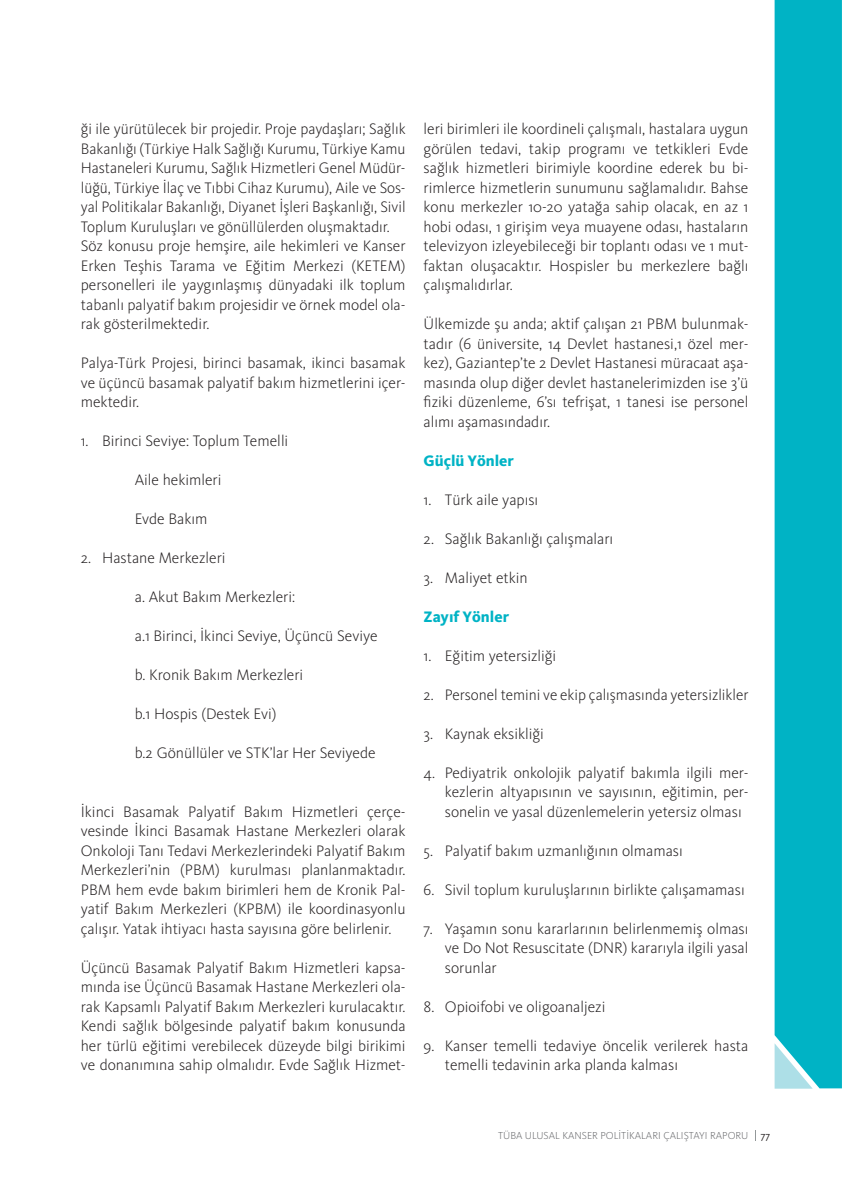
<style>
.page{position:relative;width:842px;height:1195px;background:#fff}
.page>*{position:absolute;margin:0;border:0;box-sizing:border-box;transform-origin:0 0}
.t1{font:300 15.75px/19.5px "Kievit OT";color:#231f20;text-align:justify}
.t2{font:800 15.75px "Kievit OT";color:#00b3c5}
.t3{font:300 10.5px "Kievit OT";color:#6c6d70}
.s1{font-weight:400;color:#231f20}
</style>
<div class="page">
<div style="left:775px;top:0;width:67px;height:1088px;background:#00b3c5"></div>
<svg style="left:775px;top:1043px;width:38px;height:46px;background:#80d5df"></svg>
<p class="t1" style="left:81px;top:120px;width:326px;text-align:left">ği ile yürütülecek bir projedir. Proje paydaşları; Sağlık Bakanlığı (Türkiye Halk Sağlığı Kurumu, Türkiye Kamu Hastaneleri Kurumu, Sağlık Hizmetleri Genel Müdür&shy;lüğü, Türkiye İlaç ve Tıbbi Cihaz Kurumu), Aile ve Sos&shy;yal Politikalar Bakanlığı, Diyanet İşleri Başkanlığı, Sivil Toplum Kuruluşları ve gönüllülerden oluşmaktadır.<br>Söz konusu proje hemşire, aile hekimleri ve Kanser Erken Teşhis Tarama ve Eğitim Merkezi (KETEM) personelleri ile yaygınlaşmış dünyadaki ilk toplum tabanlı palyatif bakım projesidir ve örnek model ola&shy;rak gösterilmektedir.</p>
<p class="t1" style="left:81px;top:354px;width:326px">Palya-Türk Projesi, birinci basamak, ikinci basamak ve üçüncü basamak palyatif bakım hizmetlerini içer&shy;mektedir.</p>
<p class="t1" style="left:81px;top:432px;width:209px">1. Birinci Seviye: Toplum Temelli</p>
<p class="t1" style="left:135px;top:471px;width:88px">Aile hekimleri</p>
<p class="t1" style="left:135px;top:510px;width:74px">Evde Bakım</p>
<p class="t1" style="left:81px;top:549px;width:146px">2. Hastane Merkezleri</p>
<p class="t1" style="left:135px;top:588px;width:162px">a. Akut Bakım Merkezleri:</p>
<p class="t1" style="left:135px;top:627px;width:244px">a.1 Birinci, İkinci Seviye, Üçüncü Seviye</p>
<p class="t1" style="left:135px;top:666px;width:170px">b. Kronik Bakım Merkezleri</p>
<p class="t1" style="left:135px;top:705px;width:143px">b.1 Hospis (Destek Evi)</p>
<p class="t1" style="left:135px;top:744px;width:242px">b.2 Gönüllüler ve STK’lar Her Seviyede</p>
<p class="t1" style="left:81px;top:802px;width:326px">İkinci Basamak Palyatif Bakım Hizmetleri çerçe&shy;vesinde İkinci Basamak Hastane Merkezleri olarak Onkoloji Tanı Tedavi Merkezlerindeki Palyatif Bakım Merkezleri’nin (PBM) kurulması planlanmaktadır.<br>PBM hem evde bakım birimleri hem de Kronik Pal&shy;yatif Bakım Merkezleri (KPBM) ile koordinasyonlu çalışır. Yatak ihtiyacı hasta sayısına göre belirlenir.</p>
<p class="t1" style="left:81px;top:958px;width:326px">Üçüncü Basamak Palyatif Bakım Hizmetleri kapsa&shy;mında ise Üçüncü Basamak Hastane Merkezleri ola&shy;rak Kapsamlı Palyatif Bakım Merkezleri kurulacaktır.<br>Kendi sağlık bölgesinde palyatif bakım konusunda her türlü eğitimi verebilecek düzeyde bilgi birikimi ve donanımına sahip olmalıdır. Evde Sağlık Hizmet-</p>
<p class="t1" style="left:424px;top:119px;width:326px">leri birimleri ile koordineli çalışmalı, hastalara uygun görülen tedavi, takip programı ve tetkikleri Evde sağlık hizmetleri birimiyle koordine ederek bu bi&shy;rimlerce hizmetlerin sunumunu sağlamalıdır. Bahse konu merkezler 10-20 yatağa sahip olacak, en az 1 hobi odası, 1 girişim veya muayene odası, hastaların televizyon izleyebileceği bir toplantı odası ve 1 mut&shy;faktan oluşacaktır. Hospisler bu merkezlere bağlı çalışmalıdırlar.</p>
<p class="t1" style="left:424px;top:314px;width:326px">Ülkemizde şu anda; aktif çalışan 21 PBM bulunmak&shy;tadır (6 üniversite, 14 Devlet hastanesi,1 özel mer&shy;kez), Gaziantep’te 2 Devlet Hastanesi müracaat aşa&shy;masında olup diğer devlet hastanelerimizden ise 3’ü fiziki düzenleme, 6’sı tefrişat, 1 tanesi ise personel alımı aşamasındadır.</p>
<p class="t2" style="left:424px;top:451px;width:92px">Güçlü Yönler</p>
<p class="t1" style="left:424px;top:490px;width:116px">1. Türk aile yapısı</p>
<p class="t1" style="left:424px;top:529px;width:191px">2. Sağlık Bakanlığı çalışmaları</p>
<p class="t1" style="left:424px;top:568px;width:106px">3. Maliyet etkin</p>
<p class="t2" style="left:424px;top:607px;width:87px">Zayıf Yönler</p>
<p class="t1" style="left:424px;top:646px;width:134px">1. Eğitim yetersizliği</p>
<p class="t1" style="left:424px;top:685px;width:326px">2. Personel temini ve ekip çalışmasında yetersizlikler</p>
<p class="t1" style="left:424px;top:724px;width:122px">3. Kaynak eksikliği</p>
<p class="t1" style="left:445px;top:763px;width:305px;text-indent:-21px">4. Pediyatrik onkolojik palyatif bakımla ilgili mer&shy;kezlerin altyapısının ve sayısının, eğitimin, per&shy;sonelin ve yasal düzenlemelerin yetersiz olması</p>
<p class="t1" style="left:424px;top:841px;width:261px">5. Palyatif bakım uzmanlığının olmaması</p>
<p class="t1" style="left:424px;top:880px;width:323px">6. Sivil toplum kuruluşlarının birlikte çalışamaması</p>
<p class="t1" style="left:445px;top:919px;width:305px;text-indent:-21px">7. Yaşamın sonu kararlarının belirlenmemiş olması ve Do Not Resuscitate (DNR) kararıyla ilgili yasal sorunlar</p>
<p class="t1" style="left:424px;top:997px;width:183px">8. Opioifobi ve oligoanaljezi</p>
<p class="t1" style="left:445px;top:1036px;width:305px;text-indent:-21px">9. Kanser temelli tedaviye öncelik verilerek hasta temelli tedavinin arka planda kalması</p>
<p class="t3" style="left:498px;top:1129px;width:273px">TÜBA ULUSAL KANSER POLİTİKALARI ÇALIŞTAYI RAPORU <span class="s1">77</span></p>
</div>
